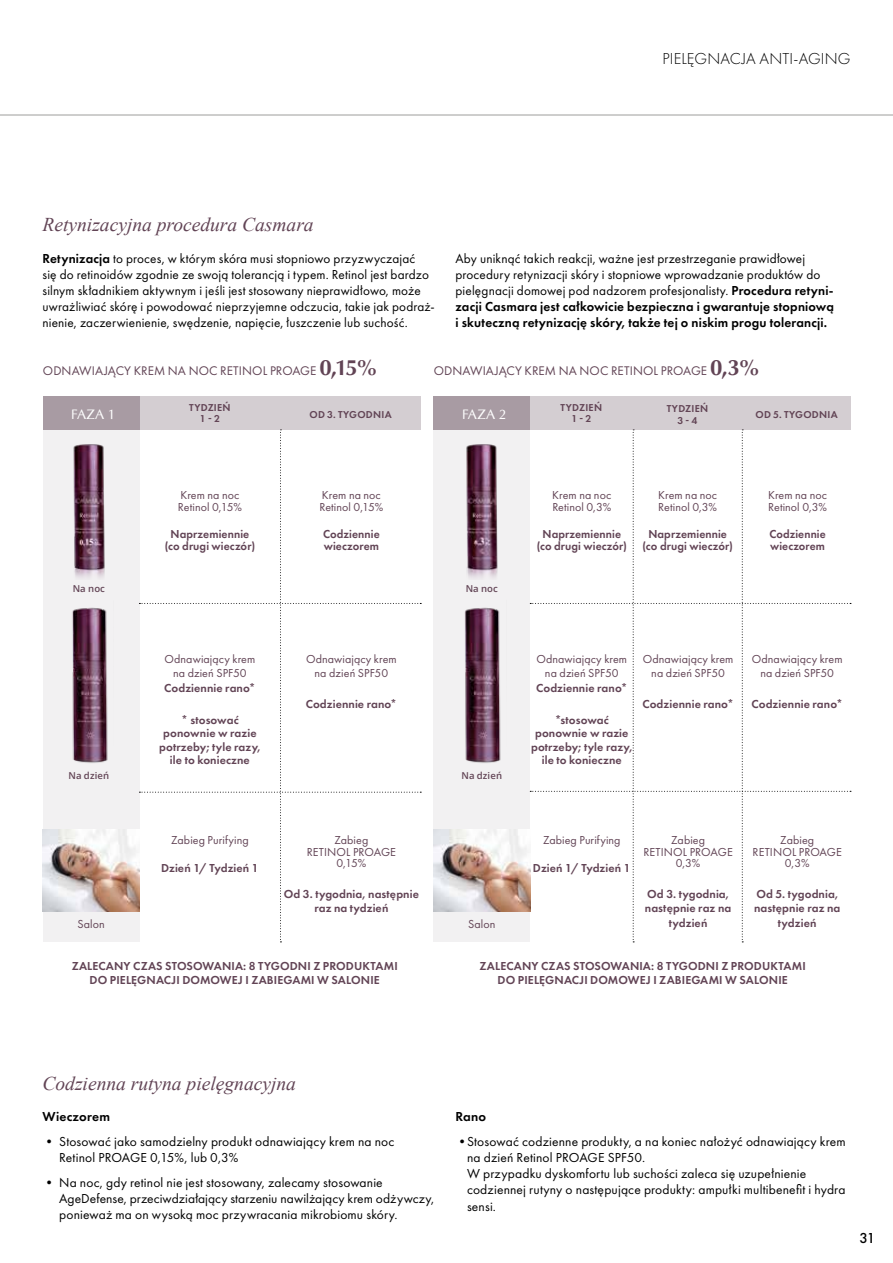
<style>
.page{position:relative;width:893px;height:1263px;background:#fff}
.page>*{position:absolute;margin:0;border:0;box-sizing:border-box;transform-origin:0 0}
.t1{font:italic 19.5px "Times New Roman";color:#624455}
.t2{font:300 16.5px "Futura PT";letter-spacing:.005em;color:#000}
.t3{font:500 15px "Futura PT";color:#000}
.t4{font:13.8px "Optima";letter-spacing:.015em;color:#fff}
.t5{font:13.5px/16.2px "Futura PT";letter-spacing:.01em;color:#000}
.t6{font:600 13.5px "Futura PT";letter-spacing:.015em;color:#000}
.t7{font:13.05px "Futura PT";letter-spacing:.005em;color:#624455}
.t8{font:600 12px/14.5px "Futura PT";letter-spacing:.005em;color:#624455;text-align:center}
.t9{font:12px/11.6px "Futura PT";letter-spacing:.005em;color:#624455;text-align:center}
.t10{font:600 12px/11.6px "Futura PT";letter-spacing:.005em;color:#624455;scale:.96 1}
.t11{font:600 10.35px/11.6px "Futura PT";letter-spacing:.025em;color:#624455;text-align:center}
.t12{font:600 9.6px "Open Sans";letter-spacing:.01em;color:#624455}
.s1{font-weight:600}
.s2{font-family:"Optima";font-weight:700;font-size:22.35px}
</style>
<div class="page">
<div style="left:43px;top:396px;width:96px;height:546px;background:#f2f1f2"></div>
<svg style="left:139px;top:430px;width:282px;height:512px"></svg>
<div style="left:43px;top:396px;width:96px;height:34px;background:#a89ba3"></div>
<div style="left:139px;top:396px;width:141px;height:34px;background:#d4ced2"></div>
<div style="left:280px;top:396px;width:141px;height:34px;background:#d4ced2"></div>
<img style="left:73px;top:444px;width:32px;height:134px">
<img style="left:72px;top:607px;width:36px;height:156px">
<img style="left:43px;top:829px;width:96px;height:83px">
<div style="left:434px;top:396px;width:96px;height:546px;background:#f2f1f2"></div>
<svg style="left:530px;top:429px;width:321px;height:513px"></svg>
<div style="left:434px;top:396px;width:96px;height:34px;background:#a89ba3"></div>
<div style="left:530px;top:396px;width:103px;height:34px;background:#d4ced2"></div>
<div style="left:633px;top:396px;width:110px;height:34px;background:#d4ced2"></div>
<div style="left:743px;top:396px;width:107px;height:34px;background:#d4ced2"></div>
<img style="left:466px;top:444px;width:32px;height:134px">
<img style="left:433px;top:591px;width:68px;height:183px">
<img style="left:434px;top:829px;width:96px;height:83px">
<hr style="left:0;top:115px;width:893px;height:1px;background:#9d9d9c">
<p class="t2" style="left:663px;top:49px;width:189px">PIELĘGNACJA ANTI-AGING</p>
<h1 class="t1" style="left:43px;top:211px;width:273px">Retynizacyjna procedura Casmara</h1>
<p class="t5" style="left:43px;top:250px;width:394px"><span class="s1">Retynizacja</span> to proces, w którym skóra musi stopniowo przyzwyczajać<br>się do retinoidów zgodnie ze swoją tolerancją i typem. Retinol jest bardzo silnym składnikiem aktywnym i jeśli jest stosowany nieprawidłowo, może uwrażliwiać skórę i powodować nieprzyjemne odczucia, takie jak podraż&shy;nienie, zaczerwienienie, swędzenie, napięcie, łuszczenie lub suchość.</p>
<p class="t5" style="left:455px;top:250px;width:380px">Aby uniknąć takich reakcji, ważne jest przestrzeganie prawidłowej procedury retynizacji skóry i stopniowe wprowadzanie produktów do pielęgnacji domowej pod nadzorem profesjonalisty. <span class="s1">Procedura retyni&shy;zacji Casmara jest całkowicie bezpieczna i gwarantuje stopniową i skuteczną retynizację skóry, także tej o niskim progu tolerancji.</span></p>
<p class="t7" style="left:43px;top:363px;width:337px">ODNAWIAJĄCY KREM NA NOC RETINOL PROAGE <span class="s2">0,15%</span></p>
<p class="t4" style="left:71px;top:405px;width:46px">FAZA 1</p>
<p class="t11" style="left:189px;top:401px;width:43px">TYDZIEŃ<br>1 - 2</p>
<p class="t11" style="left:309px;top:409px;width:84px">OD 3. TYGODNIA</p>
<p class="t7" style="left:434px;top:363px;width:328px">ODNAWIAJĄCY KREM NA NOC RETINOL PROAGE <span class="s2">0,3%</span></p>
<p class="t4" style="left:462px;top:405px;width:46px">FAZA 2</p>
<p class="t11" style="left:561px;top:401px;width:43px">TYDZIEŃ<br>1 - 2</p>
<p class="t11" style="left:667px;top:403px;width:43px">TYDZIEŃ<br>3 - 4</p>
<p class="t11" style="left:755px;top:409px;width:84px">OD 5. TYGODNIA</p>
<p class="t9" style="left:178px;top:489px;width:65px;text-align:left">Krem na noc<br>Retinol 0,15%</p>
<p class="t8" style="left:165px;top:528px;width:92px;line-height:11.6px">Naprzemiennie (co drugi wieczór)</p>
<p class="t9" style="left:319px;top:489px;width:65px;text-align:left">Krem na noc<br>Retinol 0,15%</p>
<p class="t8" style="left:323px;top:528px;width:58px;line-height:11.6px;text-align:left">Codziennie wieczorem</p>
<p class="t9" style="left:552px;top:489px;width:60px;text-align:left">Krem na noc<br>Retinol 0,3%</p>
<p class="t8" style="left:537px;top:528px;width:92px;line-height:11.6px">Naprzemiennie (co drugi wieczór)</p>
<p class="t9" style="left:658px;top:489px;width:60px;text-align:left">Krem na noc<br>Retinol 0,3%</p>
<p class="t8" style="left:643px;top:528px;width:92px;line-height:11.6px">Naprzemiennie (co drugi wieczór)</p>
<p class="t9" style="left:768px;top:489px;width:60px;text-align:left">Krem na noc<br>Retinol 0,3%</p>
<p class="t10" style="left:769px;top:528px;width:60px">Codziennie wieczorem</p>
<p class="t12" style="left:73px;top:582px;width:34px">Na noc</p>
<p class="t12" style="left:466px;top:582px;width:34px">Na noc</p>
<p class="t9" style="left:165px;top:652px;width:92px;line-height:13.5px">Odnawiający krem na dzień SPF50</p>
<p class="t8" style="left:164px;top:681px;width:93px">Codziennie rano*</p>
<p class="t8" style="left:159px;top:713px;width:103px;line-height:13.5px">* stosować ponownie w razie potrzeby; tyle razy, ile to konieczne</p>
<p class="t9" style="left:306px;top:652px;width:92px;line-height:13.5px">Odnawiający krem na dzień SPF50</p>
<p class="t8" style="left:306px;top:697px;width:93px">Codziennie rano*</p>
<p class="t9" style="left:536px;top:652px;width:92px;line-height:13.5px">Odnawiający krem na dzień SPF50</p>
<p class="t8" style="left:536px;top:681px;width:93px">Codziennie rano*</p>
<p class="t8" style="left:531px;top:713px;width:103px;line-height:13.5px">*stosować ponownie w razie potrzeby; tyle razy, ile to konieczne</p>
<p class="t9" style="left:643px;top:652px;width:92px;line-height:13.5px">Odnawiający krem na dzień SPF50</p>
<p class="t8" style="left:642px;top:697px;width:93px">Codziennie rano*</p>
<p class="t9" style="left:752px;top:652px;width:92px;line-height:13.5px">Odnawiający krem na dzień SPF50</p>
<p class="t8" style="left:751px;top:697px;width:93px">Codziennie rano*</p>
<p class="t12" style="left:69px;top:769px;width:42px">Na dzień</p>
<p class="t12" style="left:461px;top:769px;width:42px">Na dzień</p>
<p class="t9" style="left:77px;top:918px;width:29px">Salon</p>
<p class="t9" style="left:171px;top:834px;width:79px">Zabieg Purifying</p>
<p class="t8" style="left:161px;top:860px;width:99px">Dzień 1/ Tydzień 1</p>
<p class="t9" style="left:307px;top:834px;width:91px">Zabieg<br>RETINOL PROAGE<br>0,15%</p>
<p class="t8" style="left:284px;top:886px;width:137px">Od 3. tygodnia, następnie raz na tydzień</p>
<p class="t9" style="left:468px;top:918px;width:29px">Salon</p>
<p class="t9" style="left:543px;top:834px;width:79px">Zabieg Purifying</p>
<p class="t8" style="left:533px;top:860px;width:99px">Dzień 1/ Tydzień 1</p>
<p class="t9" style="left:643px;top:834px;width:91px">Zabieg<br>RETINOL PROAGE<br>0,3%</p>
<p class="t8" style="left:645px;top:886px;width:88px">Od 3. tygodnia, następnie raz na tydzień</p>
<p class="t9" style="left:753px;top:834px;width:91px">Zabieg<br>RETINOL PROAGE<br>0,3%</p>
<p class="t8" style="left:754px;top:886px;width:88px">Od 5. tygodnia, następnie raz na tydzień</p>
<p class="t8" style="left:72px;top:958px;width:328px">ZALECANY CZAS STOSOWANIA: 8 TYGODNI Z PRODUKTAMI<br>DO PIELĘGNACJI DOMOWEJ I ZABIEGAMI W SALONIE</p>
<p class="t8" style="left:480px;top:958px;width:328px">ZALECANY CZAS STOSOWANIA: 8 TYGODNI Z PRODUKTAMI<br>DO PIELĘGNACJI DOMOWEJ I ZABIEGAMI W SALONIE</p>
<h1 class="t1" style="left:43px;top:1070px;width:255px">Codzienna rutyna pielęgnacyjna</h1>
<p class="t6" style="left:43px;top:1108px;width:69px">Wieczorem</p>
<p class="t5" style="left:59px;top:1133px;width:337px;text-indent:-17px">• Stosować jako samodzielny produkt odnawiający krem na noc<br>Retinol PROAGE 0,15%, lub 0,3%</p>
<p class="t5" style="left:59px;top:1174px;width:376px;text-indent:-17px">• Na noc, gdy retinol nie jest stosowany, zalecamy stosowanie<br>AgeDefense, przeciwdziałający starzeniu nawilżający krem odżywczy, ponieważ ma on wysoką moc przywracania mikrobiomu skóry.</p>
<p class="t6" style="left:455px;top:1108px;width:32px">Rano</p>
<p class="t5" style="left:467px;top:1133px;width:380px;text-indent:-12px">•Stosować codzienne produkty, a na koniec nałożyć odnawiający krem na dzień Retinol PROAGE SPF50.<br>W przypadku dyskomfortu lub suchości zaleca się uzupełnienie codziennej rutyny o następujące produkty: ampułki multibenefit i hydra sensi.</p>
<p class="t3" style="left:859px;top:1229px;width:18px">31</p>
</div>
